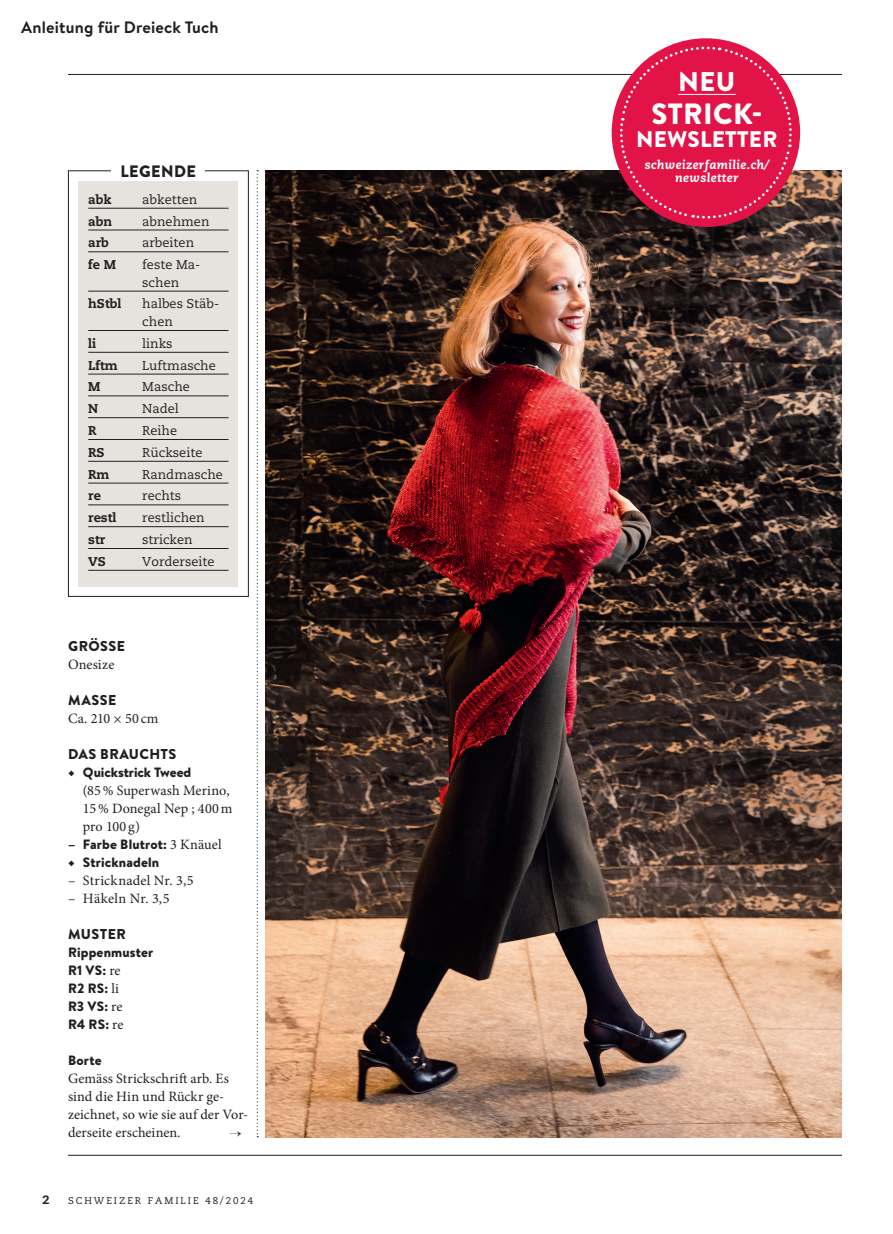
<style>
.page{position:relative;width:893px;height:1234px;background:#fff}
.page>*{position:absolute;margin:0;border:0;box-sizing:border-box;transform-origin:0 0}
.t1{font:900 29.25px "Brandon Grotesque";letter-spacing:.01em;color:#fff}
.t2{font:900 27px "Brandon Grotesque";color:#fff}
.t3{font:900 22.5px "Brandon Grotesque";letter-spacing:.01em;color:#fff}
.t4{font:700 16.5px "Brandon Text";letter-spacing:.01em;color:#231f20}
.t5{font:900 16.5px "Brandon Text";letter-spacing:.025em;color:#231f20}
.t6{font:14.25px/18px "Minion Pro";letter-spacing:.005em;color:#231f20}
.t7{font:900 14.25px "Brandon Text";letter-spacing:.03em;color:#231f20}
.t8{font:900 13.5px/18px "Brandon Text";letter-spacing:.01em;color:#231f20}
.t9{font:12.75px/17.5px "Caecilia";color:#231f20}
.t10{font:800 12.75px "Caecilia";color:#231f20}
.t11{font:italic 800 12.15px/13.5px "Caecilia";letter-spacing:.03em;color:#fff;text-align:center}
.t12{font:800 12px "Caecilia";color:#231f20}
.t13{font:9.75px "Caecilia";letter-spacing:.2em;color:#231f20}
.s1{font-family:"Minion Pro";font-weight:400;font-size:14.25px}
</style>
<div class="page">
<hr style="left:68px;top:1154px;width:774px;height:1px;background:#231f20">
<hr style="left:68px;top:74px;width:774px;height:1px;background:#231f20">
<img style="left:266px;top:170px;width:576px;height:966px">
<svg style="left:257px;top:170px;width:1px;height:965px"></svg>
<div style="left:68px;top:170px;width:181px;height:426px;border:1px solid #231f20"></div>
<div style="left:112px;top:165px;width:93px;height:11px;background:#fff"></div>
<div style="left:79px;top:181px;width:159px;height:405px;background:#e6e3df"></div>
<hr style="left:88px;top:208px;width:141px;height:1px;background:#231f20">
<hr style="left:88px;top:230px;width:141px;height:1px;background:#231f20">
<hr style="left:88px;top:251px;width:141px;height:1px;background:#231f20">
<hr style="left:88px;top:291px;width:141px;height:1px;background:#231f20">
<hr style="left:88px;top:330px;width:141px;height:1px;background:#231f20">
<hr style="left:88px;top:352px;width:141px;height:1px;background:#231f20">
<hr style="left:88px;top:374px;width:141px;height:1px;background:#231f20">
<hr style="left:88px;top:395px;width:141px;height:1px;background:#231f20">
<hr style="left:88px;top:417px;width:141px;height:1px;background:#231f20">
<hr style="left:88px;top:439px;width:141px;height:1px;background:#231f20">
<hr style="left:88px;top:461px;width:141px;height:1px;background:#231f20">
<hr style="left:88px;top:482px;width:141px;height:1px;background:#231f20">
<hr style="left:88px;top:504px;width:141px;height:1px;background:#231f20">
<hr style="left:88px;top:526px;width:141px;height:1px;background:#231f20">
<hr style="left:88px;top:548px;width:141px;height:1px;background:#231f20">
<hr style="left:88px;top:570px;width:141px;height:1px;background:#231f20">
<div style="left:612px;top:38px;width:188px;height:189px;background:#e21347;border-radius:50%"></div>
<svg style="left:617px;top:44px;width:177px;height:177px"></svg>
<hr style="left:678px;top:94px;width:58px;height:1px;background:#fff">
<p class="t4" style="left:21px;top:16px;width:199px">Anleitung für Dreieck Tuch</p>
<p class="t5" style="left:120px;top:159px;width:77px">LEGENDE</p>
<p class="t10" style="left:88px;top:191px;width:25px">abk</p>
<p class="t9" style="left:142px;top:191px;width:57px">abketten</p>
<p class="t10" style="left:88px;top:213px;width:26px">abn</p>
<p class="t9" style="left:142px;top:212px;width:69px">abnehmen</p>
<p class="t10" style="left:88px;top:235px;width:22px">arb</p>
<p class="t9" style="left:142px;top:234px;width:53px">arbeiten</p>
<p class="t10" style="left:88px;top:257px;width:29px">fe M</p>
<p class="t9" style="left:142px;top:256px;width:60px">feste Ma&shy;schen</p>
<p class="t10" style="left:88px;top:296px;width:35px">hStbl</p>
<p class="t9" style="left:142px;top:295px;width:78px">halbes Stäb&shy;chen</p>
<p class="t10" style="left:88px;top:335px;width:10px">li</p>
<p class="t9" style="left:142px;top:335px;width:32px">links</p>
<p class="t10" style="left:88px;top:357px;width:31px">Lftm</p>
<p class="t9" style="left:142px;top:356px;width:75px">Luftmasche</p>
<p class="t10" style="left:88px;top:379px;width:14px">M</p>
<p class="t9" style="left:142px;top:378px;width:49px">Masche</p>
<p class="t10" style="left:88px;top:400px;width:12px">N</p>
<p class="t9" style="left:142px;top:400px;width:38px">Nadel</p>
<p class="t10" style="left:88px;top:422px;width:10px">R</p>
<p class="t9" style="left:142px;top:422px;width:36px">Reihe</p>
<p class="t10" style="left:88px;top:444px;width:18px">RS</p>
<p class="t9" style="left:142px;top:443px;width:62px">Rückseite</p>
<p class="t10" style="left:88px;top:466px;width:23px">Rm</p>
<p class="t9" style="left:142px;top:465px;width:82px">Randmasche</p>
<p class="t10" style="left:88px;top:488px;width:14px">re</p>
<p class="t9" style="left:142px;top:487px;width:40px">rechts</p>
<p class="t10" style="left:88px;top:509px;width:30px">restl</p>
<p class="t9" style="left:142px;top:509px;width:64px">restlichen</p>
<p class="t10" style="left:88px;top:531px;width:18px">str</p>
<p class="t9" style="left:142px;top:531px;width:52px">stricken</p>
<p class="t10" style="left:88px;top:553px;width:19px">VS</p>
<p class="t9" style="left:142px;top:552px;width:74px">Vorderseite</p>
<p class="t7" style="left:68px;top:635px;width:58px">GRÖSSE</p>
<p class="t6" style="left:68px;top:655px;width:48px">Onesize</p>
<p class="t7" style="left:68px;top:689px;width:50px">MASSE</p>
<p class="t6" style="left:68px;top:709px;width:92px">Ca. 210 × 50 cm</p>
<p class="t7" style="left:68px;top:743px;width:110px">DAS BRAUCHTS</p>
<p class="t8" style="left:68px;top:762px;width:125px"><span class="s1">◆</span> Quickstrick Tweed</p>
<p class="t6" style="left:83px;top:781px;width:151px">(85% Superwash Merino,<br>15% Donegal Nep ; 400m pro 100 g)</p>
<p class="t8" style="left:68px;top:834px;width:155px">– Farbe Blutrot: <span class="s1">3 Knäuel</span></p>
<p class="t8" style="left:68px;top:852px;width:93px"><span class="s1">◆</span> Stricknadeln</p>
<p class="t6" style="left:68px;top:871px;width:127px">– Stricknadel Nr. 3,5</p>
<p class="t6" style="left:68px;top:889px;width:103px">– Häkeln Nr. 3,5</p>
<p class="t7" style="left:68px;top:923px;width:59px">MUSTER</p>
<p class="t8" style="left:68px;top:942px;width:87px">Rippenmuster<br>R1 VS: <span class="s1">re<br></span>R2 RS: <span class="s1">li<br></span>R3 VS: <span class="s1">re<br></span>R4 RS: <span class="s1">re</span></p>
<p class="t8" style="left:68px;top:1050px;width:35px">Borte</p>
<p class="t6" style="left:68px;top:1069px;width:182px">Gemäss Strickschrift arb. Es sind die Hin und Rückr ge&shy;zeichnet, so wie sie auf der Vor&shy;derseite erscheinen.</p>
<p class="t12" style="left:43px;top:1192px;width:9px">2</p>
<p class="t13" style="left:68px;top:1194px;width:187px">SCHWEIZER FAMILIE 48/2024</p>
<h2 class="t2" style="left:678px;top:63px;width:59px">NEU</h2>
<h1 class="t1" style="left:652px;top:94px;width:112px">STRICK-</h1>
<h3 class="t3" style="left:636px;top:123px;width:143px">NEWSLETTER</h3>
<p class="t11" style="left:645px;top:158px;width:126px">schweizerfamilie.ch/ newsletter</p>
</div>
